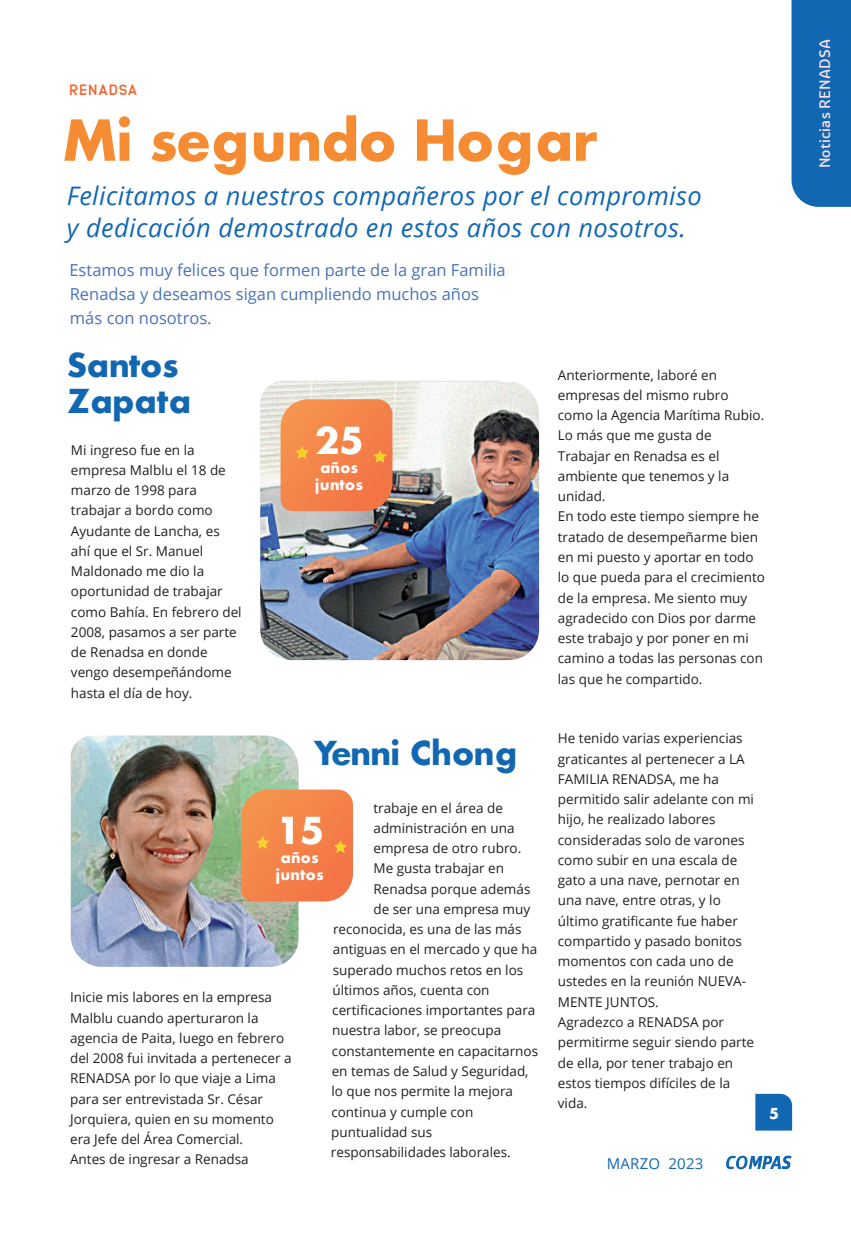
<style>
.page{position:relative;width:851px;height:1234px;background:#fff}
.page>*{position:absolute;margin:0;border:0;box-sizing:border-box;transform-origin:0 0}
.t1{font:61.5px "Grange";letter-spacing:.015em;color:#f58c33}
.t2{font:40.5px "Grange";color:#fff}
.t3{font:36px/36px "Grange";letter-spacing:.015em;color:#1267b2}
.t4{font:italic 25.5px/31.5px "Open Sans";letter-spacing:.015em;color:#1267b2}
.t5{font:16.5px/24px "Open Sans";color:#4773b9}
.t6{font:16.5px/16.6px "Grange";letter-spacing:.04em;color:#fff}
.t7{font:15px "Open Sans";letter-spacing:.015em;color:#1267b2}
.t8{font:800 15px "Anodina";letter-spacing:.02em;color:#f26533}
.t9{font:500 14.85px "Graviola Soft";letter-spacing:.015em;color:#fce2e6}
.t10{font:13.5px/20.2px "Open Sans";color:#231f20}
</style>
<div class="page">
<svg style="left:726px;top:1155px;width:65px;height:13px"></svg>
<svg style="left:755px;top:1093px;width:37px;height:37px"></svg>
<img style="left:277px;top:382px;width:262px;height:278px">
<img style="left:158px;top:735px;width:140px;height:231px">
<svg style="left:280px;top:399px;width:28px;height:112px;background:#f39457"></svg>
<svg style="left:277px;top:789px;width:31px;height:112px;background:#f38449"></svg>
<div style="left:791px;top:0;width:59px;height:207px;background:#1267b2"></div>
<img style="left:70px;top:735px;width:88px;height:232px">
<img style="left:189px;top:382px;width:88px;height:585px">
<img style="left:308px;top:381px;width:88px;height:521px">
<img style="left:427px;top:381px;width:89px;height:280px">
<p class="t8" style="left:69px;top:79px;width:70px">RENADSA</p>
<h1 class="t1" style="left:64px;top:103px;width:536px">Mi segundo Hogar</h1>
<h3 class="t4" style="left:67px;top:179px;width:636px">Felicitamos a nuestros compañeros por el compromiso y dedicación demostrado en estos años con nosotros.</h3>
<p class="t5" style="left:69px;top:257px;width:437px">Estamos muy felices que formen parte de la gran Familia<br>Renadsa y deseamos sigan cumpliendo muchos años más con nosotros.</p>
<h3 class="t3" style="left:68px;top:347px;width:125px">Santos<br>Zapata</h3>
<p class="t10" style="left:71px;top:439px;width:172px">Mi ingreso fue en la empresa Malblu el 18 de marzo de 1998 para trabajar a bordo como<br>Ayudante de Lancha, es ahí que el Sr. Manuel<br>Maldonado me dio la oportunidad de trabajar como Bahía. En febrero del<br>2008, pasamos a ser parte de Renadsa en donde vengo desempeñándome hasta el día de hoy.</p>
<h2 class="t2" style="left:315px;top:416px;width:50px">25</h2>
<p class="t6" style="left:315px;top:459px;width:49px">años juntos</p>
<h3 class="t3" style="left:313px;top:734px;width:206px">Yenni Chong</h3>
<h2 class="t2" style="left:276px;top:806px;width:50px">15</h2>
<p class="t6" style="left:276px;top:849px;width:49px">años juntos</p>
<p class="t10" style="left:70px;top:986px;width:223px">Inicie mis labores en la empresa<br>Malblu cuando aperturaron la agencia de Paita, luego en febrero del 2008 fui invitada a pertenecer a<br>RENADSA por lo que viaje a Lima para ser entrevistada Sr. César<br>Jorquiera, quien en su momento era Jefe del Área Comercial.<br>Antes de ingresar a Renadsa</p>
<p class="t10" style="left:373px;top:797px;width:131px">trabaje en el área de</p>
<p class="t10" style="left:373px;top:817px;width:142px">administración en una</p>
<p class="t10" style="left:373px;top:837px;width:149px">empresa de otro rubro.</p>
<p class="t10" style="left:373px;top:857px;width:132px">Me gusta trabajar en</p>
<p class="t10" style="left:373px;top:878px;width:158px">Renadsa porque además</p>
<p class="t10" style="left:373px;top:898px;width:158px">de ser una empresa muy</p>
<p class="t10" style="left:333px;top:918px;width:190px">reconocida, es una de las más</p>
<p class="t10" style="left:333px;top:938px;width:206px">antiguas en el mercado y que ha</p>
<p class="t10" style="left:332px;top:959px;width:192px">superado muchos retos en los</p>
<p class="t10" style="left:332px;top:979px;width:158px">últimos años, cuenta con</p>
<p class="t10" style="left:332px;top:999px;width:204px">certificaciones importantes para</p>
<p class="t10" style="left:332px;top:1019px;width:171px">nuestra labor, se preocupa</p>
<p class="t10" style="left:332px;top:1040px;width:208px">constantemente en capacitarnos</p>
<p class="t10" style="left:332px;top:1060px;width:198px">en temas de Salud y Seguridad,</p>
<p class="t10" style="left:331px;top:1080px;width:183px">lo que nos permite la mejora</p>
<p class="t10" style="left:331px;top:1100px;width:143px">continua y cumple con</p>
<p class="t10" style="left:331px;top:1121px;width:102px">puntualidad sus</p>
<p class="t10" style="left:331px;top:1141px;width:181px">responsabilidades laborales.</p>
<p class="t10" style="left:557px;top:364px;width:209px">Anteriormente, laboré en empresas del mismo rubro como la Agencia Marítima Rubio.<br>Lo más que me gusta de<br>Trabajar en Renadsa es el ambiente que tenemos y la unidad.<br>En todo este tiempo siempre he tratado de desempeñarme bien en mi puesto y aportar en todo lo que pueda para el crecimiento de la empresa. Me siento muy agradecido con Dios por darme este trabajo y por poner en mi camino a todas las personas con las que he compartido.</p>
<p class="t10" style="left:557px;top:727px;width:198px">He tenido varias experiencias graticantes al pertenecer a LA<br>FAMILIA RENADSA, me ha permitido salir adelante con mi hijo, he realizado labores consideradas solo de varones como subir en una escala de gato a una nave, pernotar en una nave, entre otras, y lo último gratificante fue haber compartido y pasado bonitos momentos con cada uno de ustedes en la reunión NUEVA-<br>MENTE JUNTOS.<br>Agradezco a RENADSA por permitirme seguir siendo parte de ella, por tener trabajo en estos tiempos difíciles de la vida.</p>
<p class="t7" style="left:606px;top:1153px;width:98px">MARZO 2023</p>
<p class="t6" style="left:769px;top:1104px;width:11px">5</p>
<p class="t9" style="left:815px;top:168px;width:130px;rotate:-90deg">Noticias RENADSA</p>
</div>
